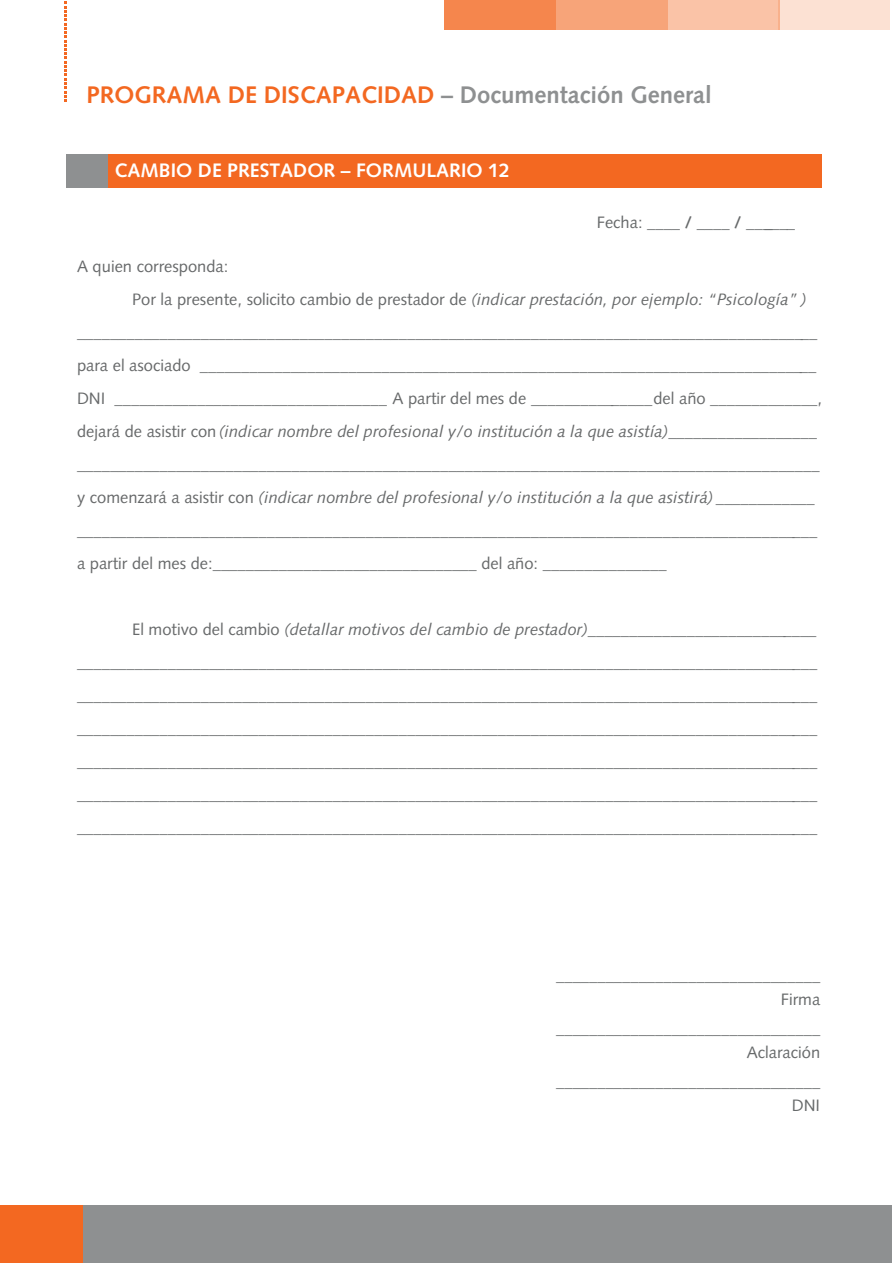
<style>
.page{position:relative;width:893px;height:1263px;background:#fff}
.page>*{position:absolute;margin:0;border:0;box-sizing:border-box;transform-origin:0 0}
.t1{font:700 24px "Syntax LT Std";color:#f36821}
.t2{font:700 19.5px "Syntax LT Std";color:#fff}
.t3{font:16.5px/33px "Syntax LT Std";color:#67696a;text-align:justify}
.t4{font:italic 16.5px "Syntax LT Std";color:#67696a}
.t5{font:16.5px/24px "Syntax LT Std";color:#66696a;text-align:right}
.t6{font:700 16.5px "Syntax LT Std";color:#66696a}
.s1{color:#8e9091}
.s2{font-weight:400}
.s3{font-style:normal}
.s4{font-style:italic}
</style>
<div class="page">
<svg style="left:64px;top:2px;width:3px;height:100px"></svg>
<div style="left:445px;top:0;width:111px;height:30px;background:#f5864d"></div>
<div style="left:556px;top:0;width:112px;height:30px;background:#f7a479"></div>
<div style="left:668px;top:0;width:111px;height:30px;background:#fac3a7"></div>
<div style="left:779px;top:0;width:111px;height:29px;background:#fce1d3"></div>
<div style="left:66px;top:154px;width:43px;height:33px;background:#8e9091"></div>
<div style="left:109px;top:154px;width:713px;height:33px;background:#f36821"></div>
<div style="left:0;top:1205px;width:427px;height:57px;background:#f36821"></div>
<div style="left:84px;top:1205px;width:808px;height:57px;background:#8e9091"></div>
<h1 class="t1" style="left:86px;top:81px;width:627px">PROGRAMA DE DISCAPACIDAD <span class="s1">– Documentación General</span></h1>
<p class="t2" style="left:115px;top:159px;width:397px">CAMBIO DE PRESTADOR – FORMULARIO 12</p>
<p class="t6" style="left:597px;top:213px;width:200px"><span class="s2">Fecha:</span> ____ / ____ / _______</p>
<p class="t3" style="left:77px;top:250px;width:153px">A quien corresponda:</p>
<p class="t4" style="left:132px;top:289px;width:676px"><span class="s3">Por la presente, solicito cambio de prestador de</span> (indicar prestación, por ejemplo: “Psicología” )</p>
<p class="t3" style="left:77px;top:316px;width:742px">__________________________________________________________________________________________</p>
<p class="t3" style="left:77px;top:349px;width:741px">para el asociado ___________________________________________________________________________</p>
<p class="t3" style="left:77px;top:382px;width:747px">DNI _________________________________ A partir del mes de _______________del año _____________,</p>
<p class="t4" style="left:77px;top:421px;width:741px"><span class="s3">dejará de asistir con</span> (indicar nombre del profesional y/o institución a la que asistía)<span class="s3">__________________</span></p>
<p class="t3" style="left:77px;top:448px;width:744px">__________________________________________________________________________________________</p>
<p class="t4" style="left:77px;top:487px;width:739px"><span class="s3">y comenzará a asistir con</span> (indicar nombre del profesional y/o institución a la que asistirá) <span class="s3">____________</span></p>
<p class="t3" style="left:77px;top:514px;width:742px">__________________________________________________________________________________________</p>
<p class="t3" style="left:77px;top:547px;width:591px">a partir del mes de:________________________________ del año: _______________</p>
<p class="t3" style="left:77px;top:613px;width:742px;text-indent:55px">El motivo del cambio <span class="s4">(detallar motivos del cambio de prestador)</span>____________________________ __________________________________________________________________________________________ __________________________________________________________________________________________ __________________________________________________________________________________________ __________________________________________________________________________________________ __________________________________________________________________________________________ __________________________________________________________________________________________</p>
<p class="t5" style="left:556px;top:964px;width:265px">________________________________<br>Firma</p>
<p class="t5" style="left:556px;top:1016px;width:265px">________________________________<br>Aclaración</p>
<p class="t5" style="left:556px;top:1069px;width:265px">________________________________<br>DNI</p>
</div>
